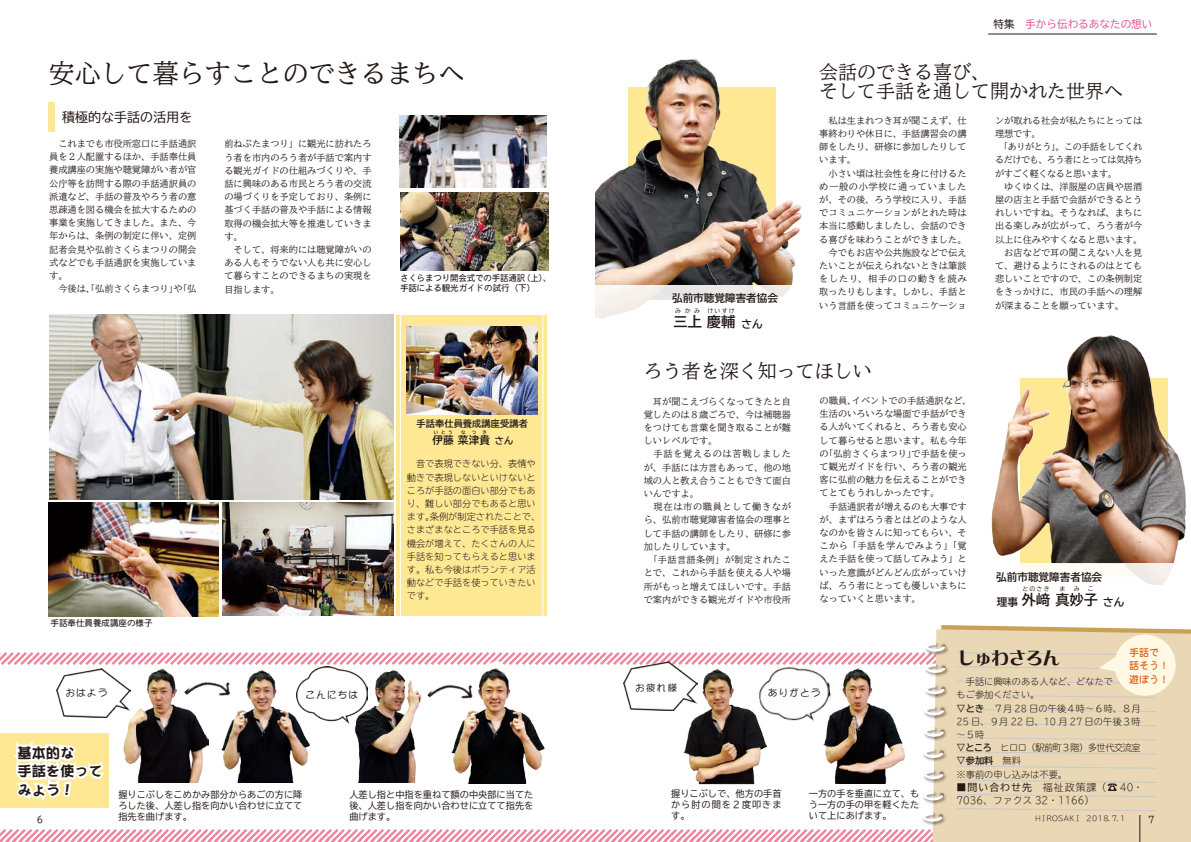
<style>
.page{position:relative;width:1191px;height:842px;background:#fff}
.page>*{position:absolute;margin:0;border:0;box-sizing:border-box;transform-origin:0 0}
.t1{font:500 26px "TBUD Min Std";color:#231916}
.t2{font:500 19px/19.8px "TBUD Min Std";color:#231916}
.t3{font:17px "DF Lei Ga So Std W9";color:#231916}
.t4{font:14.2px/18.3px "DFPOP2 Std W9";color:#231916}
.t5{font:700 14.2px "TBUD Go Std";color:#231916}
.t6{font:13px "TBUD Go Std";color:#231916}
.t7{font:700 10.6px "TBUD Go Std";color:#231916}
.t8{font:10.6px "TBUD Go Std";color:#e85298}
.t9{font:300 9.9px/13.2px "TBUDR Go Std Super";color:#231916}
.t10{font:9.9px/13.2px "DFHS Maru Gothic Std W4";color:#dc5004}
.t11{font:500 9.2px/13.2px "TBUD Min Std";color:#231916}
.t12{font:300 9.2px/13.2px "TBUDR Go Std Super";color:#231916}
.t13{font:9.2px/11px "TBUD Go Std";color:#231916;text-align:justify}
.t14{font:700 9.2px "TBUD Go Std";letter-spacing:.01em;color:#231916}
.t15{font:9.2px "DFPOP1 Std W3";letter-spacing:.17em;color:#231916}
.t16{font:9.2px "TBUD Go Std";color:#231916;scale:.9 1}
.t17{font:8.5px/10px "DFHS Maru Gothic Std W4";letter-spacing:-.01em;color:#231916}
.t18{font:300 7.1px "TBUD Go Std Super";letter-spacing:-.2em;color:#231916}
.t19{font:6px "TBUD Go Std";letter-spacing:.185em;color:#231916}
.t20{font:700 4.5px "TBUD Go Std";color:#231916}
.s1{font-size:9.2px}
.s2{color:#231916}
.s3{font-size:14.2px}
.s4{font-size:10.6px}
.s5{font-family:"TBUD Go Std";font-weight:400}
.s6{font-family:"TBUD Go Std";font-weight:700}
.s7{font-weight:400}
.s8{font-family:"TBUDR Go Std Super";font-weight:300}
</style>
<div class="page">
<div style="left:396px;top:315px;width:151px;height:300px;background:#ffe894"></div>
<hr style="left:400px;top:310px;width:1px;height:316px;background:#fff">
<hr style="left:542px;top:310px;width:1px;height:316px;background:#fff">
<img style="left:595px;top:59px;width:207px;height:226px">
<img style="left:400px;top:193px;width:148px;height:77px">
<img style="left:222px;top:502px;width:171px;height:89px">
<img style="left:49px;top:503px;width:170px;height:88px">
<div style="left:49px;top:102px;width:6px;height:30px;background:#ffe894"></div>
<img style="left:400px;top:115px;width:147px;height:73px">
<img style="left:49px;top:315px;width:344px;height:184px">
<img style="left:406px;top:327px;width:131px;height:87px">
<hr style="left:988px;top:34px;width:169px;height:1px;background:#231916">
<svg style="left:595px;top:285px;width:197px;height:34px"></svg>
<svg style="left:0;top:591px;width:1191px;height:251px"></svg>
<img style="left:756px;top:663px;width:77px;height:64px">
<img style="left:991px;top:335px;width:195px;height:228px">
<div style="left:980px;top:563px;width:211px;height:52px;background:#fff"></div>
<h1 class="t1" style="left:49px;top:53px;width:417px">安心して暮らすことのできるまちへ</h1>
<h3 class="t6" style="left:62px;top:107px;width:131px">積極的な手話の活用を</h3>
<p class="t11" style="left:49px;top:137px;width:149px">　これまでも市役所窓口に手話通訳員を２人配置するほか、手話奉仕員養成講座の実施や聴覚障がい者が官公庁等を訪問する際の手話通訳員の派遣など、手話の普及やろう者の意思疎通を図る機会を拡大するための事業を実施してきました。また、今年からは、条例の制定に伴い、定例記者会見や弘前さくらまつりの開会式などでも手話通訳を実施しています。<br>　今後は、「弘前さくらまつり」や「弘</p>
<p class="t11" style="left:224px;top:137px;width:149px">前ねぷたまつり」に観光に訪れたろう者を市内のろう者が手話で案内する観光ガイドの仕組みづくりや、手話に興味のある市民とろう者の交流の場づくりを予定しており、条例に基づく手話の普及や手話による情報取得の機会拡大等を推進していきます。<br>　そして、将来的には聴覚障がいのある人もそうでない人も共に安心して暮らすことのできるまちの実現を目指します。</p>
<p class="t17" style="left:400px;top:272px;width:153px">さくらまつり開会式での手話通訳（上）、手話による観光ガイドの試行（下）</p>
<p class="t17" style="left:51px;top:618px;width:103px">手話奉仕員養成講座の様子</p>
<p class="t15" style="left:66px;top:688px;width:43px">おはよう</p>
<p class="t15" style="left:306px;top:689px;width:54px">こんにちは</p>
<p class="t14" style="left:416px;top:416px;width:113px">手話奉仕員養成講座受講者</p>
<p class="t7" style="left:432px;top:431px;width:82px">伊藤菜津貴<span class="s1">さん</span></p>
<p class="t20" style="left:434px;top:428px;width:20px">いとう</p>
<p class="t20" style="left:461px;top:428px;width:6px">な</p>
<p class="t20" style="left:472px;top:428px;width:6px">つ</p>
<p class="t20" style="left:482px;top:428px;width:6px">き</p>
<p class="t12" style="left:407px;top:457px;width:135px">　音で表現できない分、表情や動きで表現しないといけないところが手話の面白い部分でもあり、難しい部分でもあると思います。条例が制定されたことで、さまざまなところで手話を見る機会が増えて、たくさんの人に手話を知ってもらえると思います。私も今後はボランティア活動などで手話を使っていきたいです。</p>
<h3 class="t4" style="left:17px;top:744px;width:87px">基本的な<br>手話を使ってみよう！</h3>
<p class="t16" style="left:37px;top:812px;width:8px">6</p>
<p class="t13" style="left:118px;top:788px;width:185px">握りこぶしをこめかみ部分からあごの方に降ろした後、人差し指を向かい合わせに立てて指先を曲げます。</p>
<p class="t13" style="left:349px;top:789px;width:185px">人差し指と中指を重ねて額の中央部に当てた後、人差し指を向かい合わせに立てて指先を曲げます。</p>
<p class="t8" style="left:993px;top:15px;width:160px"><span class="s2">特集　</span>手から伝わるあなたの想い</p>
<p class="t7" style="left:672px;top:289px;width:107px">弘前市聴覚障害者協会</p>
<p class="t19" style="left:675px;top:305px;width:26px">みかみ</p>
<p class="t19" style="left:707px;top:305px;width:29px">けいすけ</p>
<p class="t7" style="left:721px;top:315px;width:43px"><span class="s3">輔</span>さん</p>
<h3 class="t5" style="left:673px;top:310px;width:49px">三上慶</h3>
<h2 class="t2" style="left:819px;top:61px;width:305px">会話のできる喜び、<br>そして手話を通して開かれた世界へ</h2>
<p class="t11" style="left:819px;top:114px;width:149px">　私は生まれつき耳が聞こえず、仕事終わりや休日に、手話講習会の講師をしたり、研修に参加したりしています。<br>　小さい頃は社会性を身に付けるため一般の小学校に通っていましたが、その後、ろう学校に入り、手話でコミュニケーションがとれた時は本当に感動しましたし、会話のできる喜びを味わうことができました。　今でもお店や公共施設などで伝えたいことが伝えられないときは筆談をしたり、相手の口の動きを読み取ったりもします。しかし、手話という言語を使ってコミュニケーショ</p>
<p class="t11" style="left:995px;top:113px;width:149px">ンが取れる社会が私たちにとっては理想です。<br>　「ありがとう」。この手話をしてくれるだけでも、ろう者にとっては気持ちがすごく軽くなると思います。<br>　ゆくゆくは、洋服屋の店員や居酒屋の店主と手話で会話ができるとうれしいですね。そうなれば、まちに出る楽しみが広がって、ろう者が今以上に住みやすくなると思います。　お店などで耳の聞こえない人を見て、避けるようにされるのはとても悲しいことですので、この条例制定をきっかけに、市民の手話への理解が深まることを願っています。</p>
<h2 class="t2" style="left:644px;top:360px;width:229px">ろう者を深く知ってほしい</h2>
<p class="t11" style="left:644px;top:394px;width:149px">　耳が聞こえづらくなってきたと自覚したのは８歳ごろで、今は補聴器をつけても言葉を聞き取ることが難しいレベルです。<br>　手話を覚えるのは苦戦しましたが、手話には方言もあって、他の地域の人と教え合うこともできて面白いんですよ。<br>　現在は市の職員として働きながら、弘前市聴覚障害者協会の理事として手話の講師をしたり、研修に参加したりしています。<br>　「手話言語条例」が制定されたことで、これから手話を使える人や場所がもっと増えてほしいです。手話で案内ができる観光ガイドや市役所</p>
<p class="t11" style="left:819px;top:394px;width:153px">の職員、イベントでの手話通訳など、生活のいろいろな場面で手話ができる人がいてくれると、ろう者も安心して暮らせると思います。私も今年の「弘前さくらまつり」で手話を使って観光ガイドを行い、ろう者の観光客に弘前の魅力を伝えることができてとてもうれしかったです。<br>　手話通訳者が増えるのも大事ですが、まずはろう者とはどのような人なのかを皆さんに知ってもらい、そこから「手話を学んでみよう」「覚えた手話を使って話してみよう」といった意識がどんどん広がっていけば、ろう者にとっても優しいまちになっていくと思います。</p>
<p class="t7" style="left:996px;top:568px;width:107px">弘前市聴覚障害者協会</p>
<p class="t19" style="left:1022px;top:584px;width:29px">とのさき</p>
<h3 class="t5" style="left:1036px;top:588px;width:90px">﨑真妙子<span class="s4">さん</span></h3>
<p class="t19" style="left:1059px;top:584px;width:7px">ま</p>
<p class="t19" style="left:1073px;top:584px;width:7px">み</p>
<p class="t19" style="left:1087px;top:584px;width:7px">こ</p>
<p class="t7" style="left:996px;top:593px;width:41px">理事<span class="s3">外</span></p>
<p class="t15" style="left:635px;top:682px;width:43px">お疲れ様</p>
<p class="t15" style="left:768px;top:688px;width:54px">ありがとう</p>
<p class="t13" style="left:671px;top:788px;width:112px">握りこぶしで、他方の手首から肘の間を２度叩きます。</p>
<p class="t13" style="left:809px;top:788px;width:112px">一方の手を垂直に立て、もう一方の手の甲を軽くたたいて上にあげます。</p>
<p class="t10" style="left:1129px;top:646px;width:41px">手話で話そう！遊ぼう！</p>
<h3 class="t3" style="left:957px;top:649px;width:104px">しゅわさろん</h3>
<p class="t12" style="left:956px;top:675px;width:186px;text-indent:9px">手話に興味のある人など、どなたで<br>もご参加ください。<br><span class="s5">▽</span><span class="s6">とき</span> ７月 28 日の午後４時～６時、８月<br>25 日、９月 22 日、10 月 27 日の午後３時～５時<br><span class="s5">▽</span><span class="s6">ところ</span> ヒロロ（駅前町３階）多世代交流室</p>
<p class="t14" style="left:956px;top:753px;width:75px"><span class="s7">▽</span>参加料 <span class="s8">無料　</span></p>
<p class="t12" style="left:956px;top:767px;width:112px">※事前の申し込みは不要。</p>
<p class="t9" style="left:956px;top:780px;width:188px"><span class="s5">■問い合わせ先　</span>福祉政策課（☎ 40・<br>7036、ファクス 32・1166）</p>
<p class="t18" style="left:1034px;top:813px;width:93px">ＨＩＲＯＳＡＫＩ　２０１８. ７. １</p>
<p class="t16" style="left:1148px;top:812px;width:8px">7</p>
</div>
